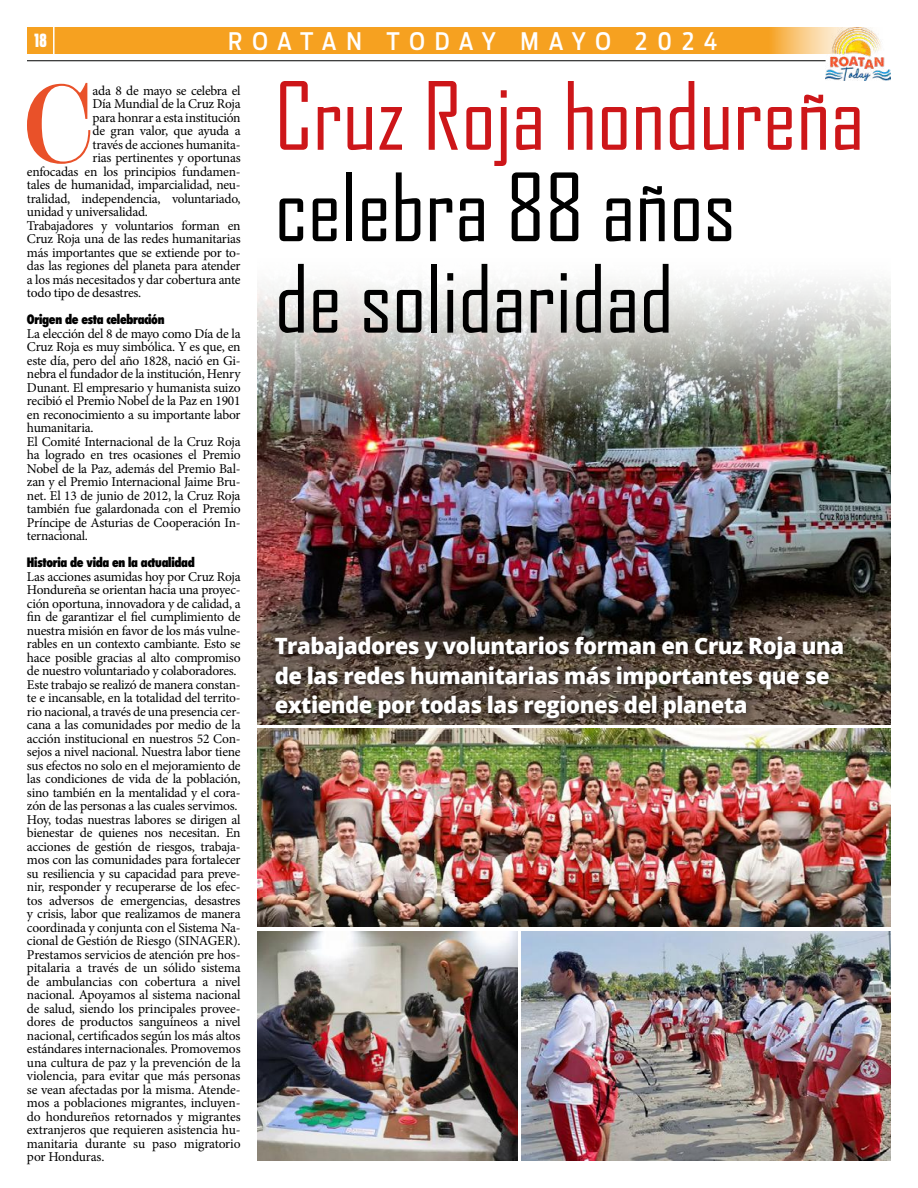
<style>
.page{position:relative;width:918px;height:1188px;background:#fff}
.page>*{position:absolute;margin:0;border:0;box-sizing:border-box;transform-origin:0 0}
.t1{font:113.7px "Modern 20 BT Roman B";color:#e95129}
.t2{font:90px/91.5px "Agency FB";color:#000}
.t3{font:90px "Agency FB";color:#cd1619}
.t4{font:500 condensed 24px "Ford Antenna";letter-spacing:.395em;color:#fff}
.t5{font:800 22.5px/29.2px "Open Sans";letter-spacing:-.02em;color:#fff}
.t6{font:18px "Ford Antenna Black Cmp";color:#fff}
.t7{font:13.5px/13.5px "Minion Pro";letter-spacing:-.02em;color:#000}
.t8{font:800 13.5px "Futura Condensed BQ";letter-spacing:-.02em;color:#000}
</style>
<div class="page">
<img style="left:258px;top:282px;width:633px;height:443px">
<div style="left:27px;top:27px;width:864px;height:27px;background:#f6a120"></div>
<hr style="left:53px;top:27px;width:2px;height:27px;background:#fff">
<hr style="left:27px;top:60px;width:799px;height:1px;background:#010202">
<img style="left:826px;top:27px;width:65px;height:54px">
<div style="left:268px;top:630px;width:584px;height:98px;background:#000;opacity:.75"></div>
<img style="left:258px;top:729px;width:633px;height:198px">
<img style="left:521px;top:932px;width:370px;height:229px">
<img style="left:258px;top:932px;width:259px;height:229px">
<h3 class="t6" style="left:35px;top:25px;width:14px">18</h3>
<h3 class="t4" style="left:228px;top:20px;width:491px">ROATAN TODAY MAYO 2024</h3>
<h2 class="t3" style="left:275px;top:61px;width:591px">Cruz Roja hondureña</h2>
<h2 class="t2" style="left:275px;top:160px;width:463px">celebra 88 años de solidaridad</h2>
<h1 class="t1" style="left:22px;top:54px;width:74px">C</h1>
<p class="t7" style="left:93px;top:84px;width:150px">ada 8 de mayo se celebra el</p>
<p class="t7" style="left:93px;top:97px;width:150px">Día Mundial de la Cruz Roja</p>
<p class="t7" style="left:93px;top:111px;width:150px">para honrar a esta institución</p>
<p class="t7" style="left:93px;top:124px;width:150px">de gran valor, que ayuda a</p>
<p class="t7" style="left:93px;top:138px;width:150px">través de acciones humanita-</p>
<p class="t7" style="left:93px;top:151px;width:150px">rias pertinentes y oportunas</p>
<p class="t7" style="left:27px;top:165px;width:215px">enfocadas en los principios fundamen-</p>
<p class="t7" style="left:27px;top:178px;width:215px">tales de humanidad, imparcialidad, neu-</p>
<p class="t7" style="left:27px;top:192px;width:215px">tralidad, independencia, voluntariado,</p>
<p class="t7" style="left:27px;top:205px;width:122px">unidad y universalidad.</p>
<p class="t7" style="left:27px;top:219px;width:215px">Trabajadores y voluntarios forman en</p>
<p class="t7" style="left:27px;top:232px;width:215px">Cruz Roja una de las redes humanitarias</p>
<p class="t7" style="left:27px;top:246px;width:215px">más importantes que se extiende por to-</p>
<p class="t7" style="left:27px;top:259px;width:215px">das las regiones del planeta para atender</p>
<p class="t7" style="left:27px;top:273px;width:215px">a los más necesitados y dar cobertura ante</p>
<p class="t7" style="left:27px;top:286px;width:116px">todo tipo de desastres.</p>
<p class="t8" style="left:27px;top:311px;width:139px">Origen de esta celebración</p>
<p class="t7" style="left:27px;top:327px;width:215px">La elección del 8 de mayo como Día de la Cruz Roja es muy simbólica. Y es que, en este día, pero del año 1828, nació en Gi&shy;nebra el fundador de la institución, Henry Dunant. El empresario y humanista suizo recibió el Premio Nobel de la Paz en 1901 en reconocimiento a su importante labor humanitaria.<br>El Comité Internacional de la Cruz Roja ha logrado en tres ocasiones el Premio Nobel de la Paz, además del Premio Bal&shy;zan y el Premio Internacional Jaime Bru&shy;net. El 13 de junio de 2012, la Cruz Roja también fue galardonada con el Premio Príncipe de Asturias de Cooperación In&shy;ternacional.</p>
<p class="t8" style="left:27px;top:554px;width:169px">Historia de vida en la actualidad</p>
<p class="t7" style="left:27px;top:570px;width:215px">Las acciones asumidas hoy por Cruz Roja Hondureña se orientan hacia una proyec&shy;ción oportuna, innovadora y de calidad, a fin de garantizar el fiel cumplimiento de nuestra misión en favor de los más vulne&shy;rables en un contexto cambiante. Esto se hace posible gracias al alto compromiso de nuestro voluntariado y colaboradores.<br>Este trabajo se realizó de manera constan&shy;te e incansable, en la totalidad del territo&shy;rio nacional, a través de una presencia cer&shy;cana a las comunidades por medio de la acción institucional en nuestros 52 Con&shy;sejos a nivel nacional. Nuestra labor tiene sus efectos no solo en el mejoramiento de las condiciones de vida de la población, sino también en la mentalidad y el cora&shy;zón de las personas a las cuales servimos.<br>Hoy, todas nuestras labores se dirigen al bienestar de quienes nos necesitan. En acciones de gestión de riesgos, trabaja&shy;mos con las comunidades para fortalecer su resiliencia y su capacidad para preve&shy;nir, responder y recuperarse de los efec&shy;tos adversos de emergencias, desastres y crisis, labor que realizamos de manera coordinada y conjunta con el Sistema Na&shy;cional de Gestión de Riesgo (SINAGER).<br>Prestamos servicios de atención pre hos&shy;pitalaria a través de un sólido sistema de ambulancias con cobertura a nivel nacional. Apoyamos al sistema nacional de salud, siendo los principales provee&shy;dores de productos sanguíneos a nivel nacional, certificados según los más altos estándares internacionales. Promovemos una cultura de paz y la prevención de la violencia, para evitar que más personas se vean afectadas por la misma. Atende&shy;mos a poblaciones migrantes, incluyen&shy;do hondureños retornados y migrantes extranjeros que requieren asistencia hu&shy;manitaria durante su paso migratorio por Honduras.</p>
<h3 class="t5" style="left:275px;top:630px;width:571px">Trabajadores y voluntarios forman en Cruz Roja una de las redes humanitarias más importantes que se extiende por todas las regiones del planeta</h3>
</div>
